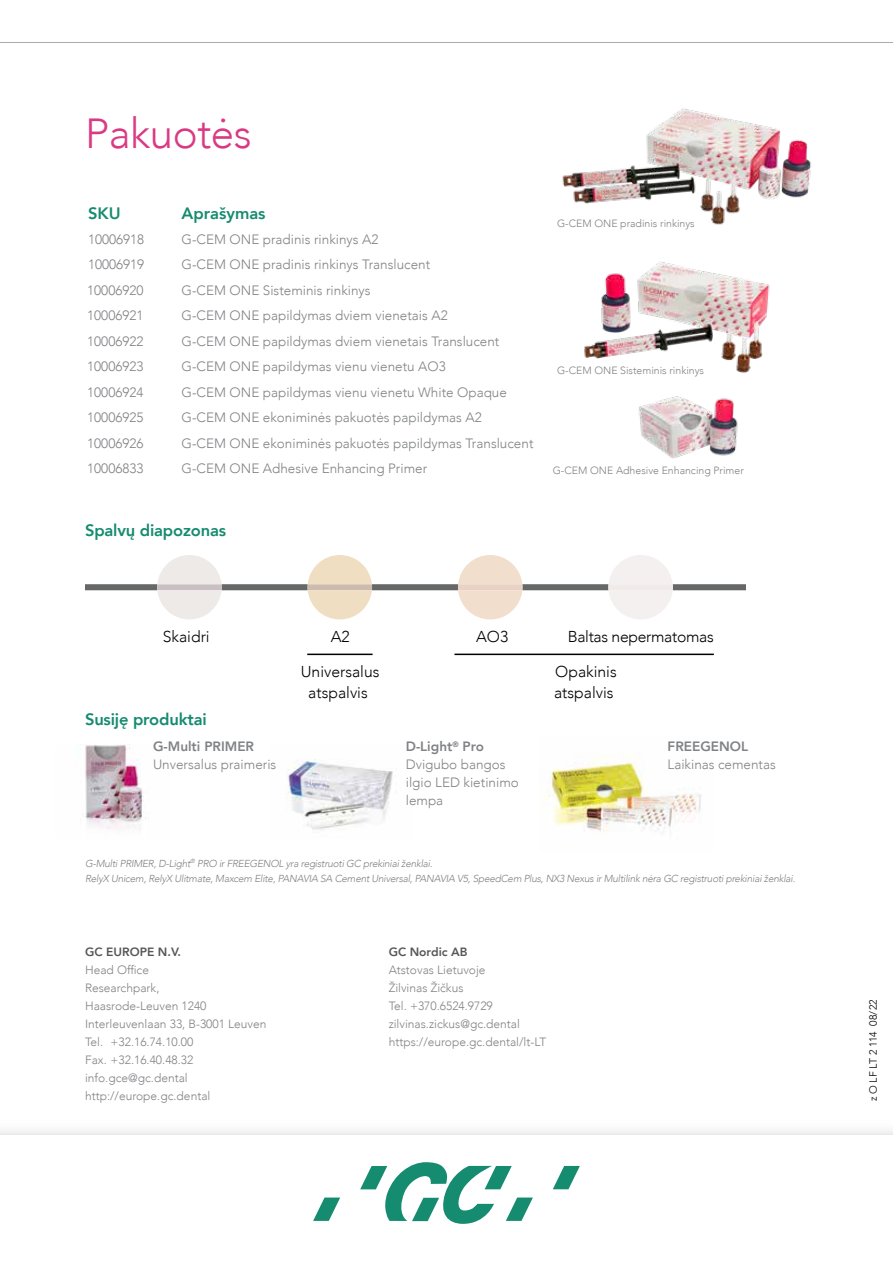
<style>
.page{position:relative;width:893px;height:1263px;background:#fff}
.page>*{position:absolute;margin:0;border:0;box-sizing:border-box;transform-origin:0 0}
.t1{font:300 42px "Avenir";letter-spacing:-.01em;color:#da3a83}
.t2{font:800 16.5px "Avenir";letter-spacing:-.01em;color:#158b70}
.t3{font:300 15.75px/21px "Avenir";color:#000;text-align:center}
.t4{font:300 15.75px "Avenir";letter-spacing:-.02em;color:#000}
.t5{font:300 13.5px/18px "Avenir";color:#808285}
.t6{font:800 13.5px "Avenir";color:#808285}
.t7{font:300 12px/18px "Avenir";color:#808285}
.t8{font:800 12px "Avenir";color:#555756}
.t9{font:300 10.5px "Avenir";color:#808285}
.t10{font:300 10.5px "Avenir";letter-spacing:-.005em;color:#000}
.t11{font:italic 300 10.2px/15px "Avenir";letter-spacing:-.025em;color:#808285}
.s1{font-weight:800}
</style>
<div class="page">
<img style="left:638px;top:396px;width:100px;height:63px">
<img style="left:584px;top:261px;width:186px;height:112px">
<img style="left:562px;top:149px;width:232px;height:76px">
<img style="left:544px;top:755px;width:158px;height:77px">
<img style="left:286px;top:759px;width:107px;height:71px">
<img style="left:80px;top:744px;width:66px;height:85px">
<svg style="left:794px;top:149px;width:17px;height:40px"></svg>
<svg style="left:794px;top:189px;width:15px;height:9px"></svg>
<svg style="left:85px;top:555px;width:660px;height:64px"></svg>
<svg style="left:553px;top:1166px;width:27px;height:23px"></svg>
<svg style="left:360px;top:1162px;width:173px;height:62px"></svg>
<svg style="left:313px;top:1197px;width:27px;height:24px"></svg>
<svg style="left:0;top:42px;width:893px;height:107px"></svg>
<hr style="left:307px;top:654px;width:66px;height:1px;background:#000">
<hr style="left:454px;top:654px;width:260px;height:1px;background:#000">
<h1 class="t1" style="left:85px;top:109px;width:168px">Pakuotės</h1>
<p class="t2" style="left:88px;top:201px;width:34px">SKU</p>
<p class="t2" style="left:182px;top:201px;width:86px">Aprašymas</p>
<p class="t5" style="left:88px;top:230px;width:58px">10006918</p>
<p class="t5" style="left:182px;top:230px;width:198px">G-CEM ONE pradinis rinkinys A2</p>
<p class="t5" style="left:88px;top:255px;width:58px">10006919</p>
<p class="t5" style="left:182px;top:255px;width:250px">G-CEM ONE pradinis rinkinys Translucent</p>
<p class="t5" style="left:87px;top:281px;width:58px">10006920</p>
<p class="t5" style="left:182px;top:281px;width:191px">G-CEM ONE Sisteminis rinkinys</p>
<p class="t5" style="left:87px;top:307px;width:58px">10006921</p>
<p class="t5" style="left:182px;top:307px;width:268px">G-CEM ONE papildymas dviem vienetais A2</p>
<p class="t5" style="left:87px;top:332px;width:58px">10006922</p>
<p class="t5" style="left:182px;top:332px;width:319px">G-CEM ONE papildymas dviem vienetais Translucent</p>
<p class="t5" style="left:87px;top:358px;width:58px">10006923</p>
<p class="t5" style="left:182px;top:358px;width:266px">G-CEM ONE papildymas vienu vienetu AO3</p>
<p class="t5" style="left:87px;top:383px;width:58px">10006924</p>
<p class="t5" style="left:182px;top:383px;width:327px">G-CEM ONE papildymas vienu vienetu White Opaque</p>
<p class="t5" style="left:87px;top:409px;width:58px">10006925</p>
<p class="t5" style="left:182px;top:409px;width:302px">G-CEM ONE ekoniminės pakuotės papildymas A2</p>
<p class="t5" style="left:87px;top:434px;width:58px">10006926</p>
<p class="t5" style="left:182px;top:434px;width:353px">G-CEM ONE ekoniminės pakuotės papildymas Translucent</p>
<p class="t5" style="left:87px;top:460px;width:58px">10006833</p>
<p class="t5" style="left:182px;top:460px;width:247px">G-CEM ONE Adhesive Enhancing Primer</p>
<p class="t2" style="left:85px;top:518px;width:142px">Spalvų diapozonas</p>
<p class="t9" style="left:557px;top:217px;width:139px">G-CEM ONE pradinis rinkinys</p>
<p class="t9" style="left:557px;top:364px;width:149px">G-CEM ONE Sisteminis rinkinys</p>
<p class="t9" style="left:553px;top:464px;width:193px">G-CEM ONE Adhesive Enhancing Primer</p>
<p class="t3" style="left:163px;top:626px;width:48px">Skaidri</p>
<p class="t3" style="left:331px;top:626px;width:20px">A2</p>
<p class="t3" style="left:476px;top:626px;width:34px">AO3</p>
<p class="t4" style="left:568px;top:627px;width:148px">Baltas nepermatomas</p>
<p class="t2" style="left:85px;top:707px;width:123px">Susiję produktai</p>
<p class="t6" style="left:153px;top:736px;width:103px">G-Multi PRIMER</p>
<p class="t5" style="left:153px;top:756px;width:125px">Unversalus praimeris</p>
<p class="t3" style="left:301px;top:661px;width:80px">Universalus atspalvis</p>
<p class="t3" style="left:554px;top:661px;width:64px;text-align:left">Opakinis atspalvis</p>
<p class="t5" style="left:406px;top:738px;width:115px"><span class="s1">D-Light</span><sup>®</sup> <span class="s1">Pro<br></span>Dvigubo bangos ilgio LED kietinimo lempa</p>
<p class="t6" style="left:668px;top:736px;width:82px">FREEGENOL</p>
<p class="t5" style="left:668px;top:756px;width:110px">Laikinas cementas</p>
<p class="t11" style="left:85px;top:856px;width:712px">G-Multi PRIMER, D-Light<sup>®</sup> PRO ir FREEGENOL yra registruoti GC prekiniai ženklai.<br>RelyX Unicem, RelyX Ulitmate, Maxcem Elite, PANAVIA SA Cement Universal, PANAVIA V5, SpeedCem Plus, NX3 Nexus ir Multilink nėra GC registruoti prekiniai ženklai.</p>
<p class="t8" style="left:85px;top:942px;width:97px">GC EUROPE N.V.</p>
<p class="t7" style="left:85px;top:961px;width:183px">Head Office<br>Researchpark,<br>Haasrode-Leuven 1240<br>Interleuvenlaan 33, B-3001 Leuven<br>Tel. +32.16.74.10.00<br>Fax. +32.16.40.48.32 info.gce@gc.dental http://europe.gc.dental</p>
<p class="t8" style="left:389px;top:942px;width:80px">GC Nordic AB</p>
<p class="t7" style="left:389px;top:961px;width:159px">Atstovas Lietuvoje<br>Žilvinas Žičkus<br>Tel. +370.6524.9729 zilvinas.zickus@gc.dental https://europe.gc.dental/lt-LT</p>
<p class="t10" style="left:867px;top:1101px;width:104px;rotate:-90deg">z O LF LT 2 114 08/22</p>
</div>
